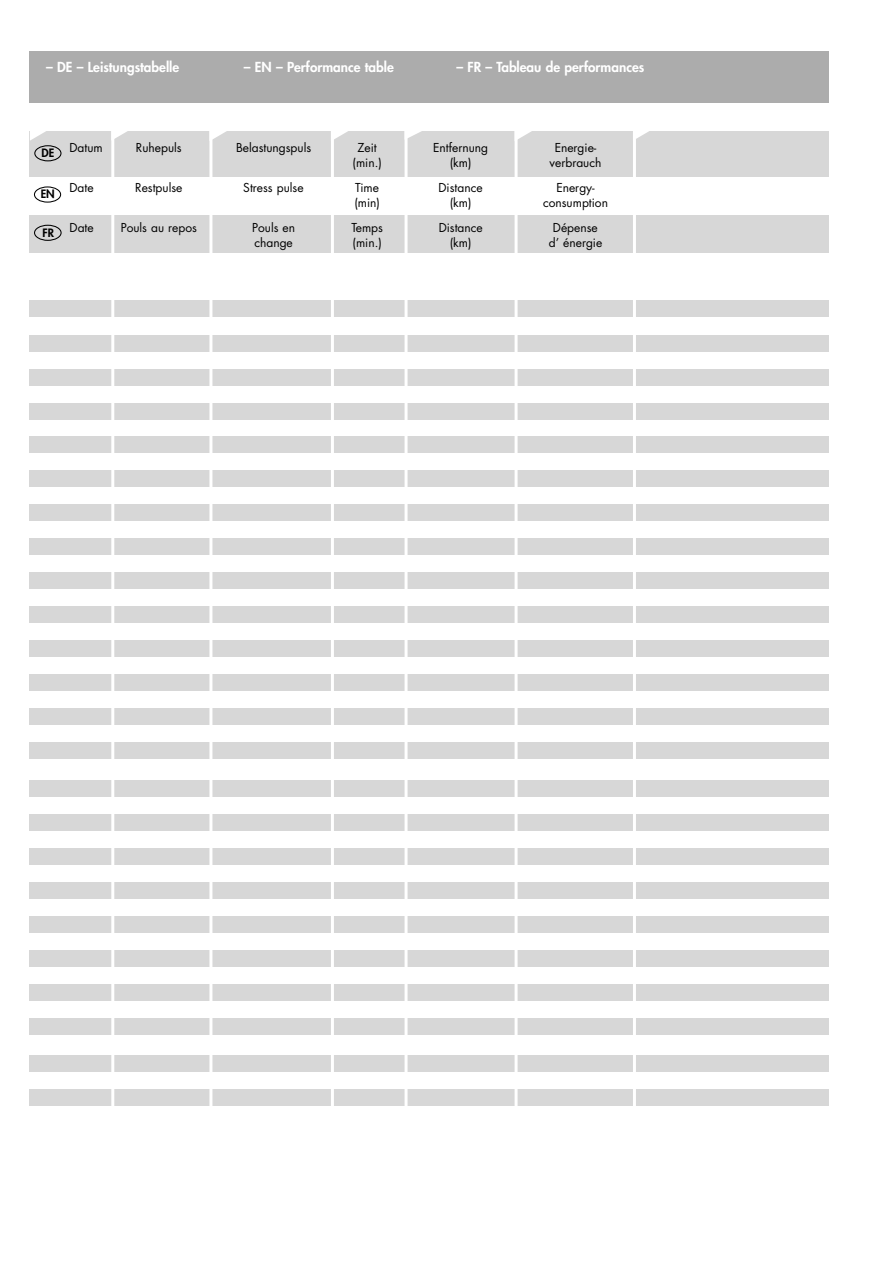
<style>
.page{position:relative;width:893px;height:1263px;background:#fff}
.page>*{position:absolute;margin:0;border:0;box-sizing:border-box;transform-origin:0 0}
.t1{font:800 13.5px "Futura CE";color:#fff}
.t2{font:12px "Futura CE";color:#000}
.t3{font:800 11.25px "Futura";color:#000}
</style>
<div class="page">
<div style="left:30px;top:131px;width:799px;height:45px;background:#d7d7d7"></div>
<div style="left:30px;top:215px;width:799px;height:38px;background:#d7d7d7"></div>
<div style="left:30px;top:436px;width:799px;height:17px;background:#d7d7d7"></div>
<div style="left:30px;top:470px;width:799px;height:17px;background:#d7d7d7"></div>
<div style="left:30px;top:504px;width:799px;height:17px;background:#d7d7d7"></div>
<div style="left:30px;top:538px;width:799px;height:17px;background:#d7d7d7"></div>
<div style="left:30px;top:334px;width:799px;height:17px;background:#d7d7d7"></div>
<div style="left:30px;top:368px;width:799px;height:17px;background:#d7d7d7"></div>
<div style="left:30px;top:402px;width:799px;height:17px;background:#d7d7d7"></div>
<div style="left:30px;top:300px;width:799px;height:17px;background:#d7d7d7"></div>
<div style="left:30px;top:572px;width:799px;height:17px;background:#d7d7d7"></div>
<div style="left:30px;top:606px;width:799px;height:17px;background:#d7d7d7"></div>
<div style="left:30px;top:640px;width:799px;height:17px;background:#d7d7d7"></div>
<div style="left:30px;top:674px;width:799px;height:17px;background:#d7d7d7"></div>
<div style="left:30px;top:708px;width:799px;height:17px;background:#d7d7d7"></div>
<div style="left:30px;top:742px;width:799px;height:17px;background:#d7d7d7"></div>
<div style="left:30px;top:780px;width:799px;height:17px;background:#d7d7d7"></div>
<div style="left:30px;top:814px;width:799px;height:17px;background:#d7d7d7"></div>
<div style="left:30px;top:848px;width:799px;height:17px;background:#d7d7d7"></div>
<div style="left:30px;top:882px;width:799px;height:17px;background:#d7d7d7"></div>
<div style="left:30px;top:916px;width:799px;height:17px;background:#d7d7d7"></div>
<div style="left:30px;top:950px;width:799px;height:17px;background:#d7d7d7"></div>
<div style="left:30px;top:984px;width:799px;height:17px;background:#d7d7d7"></div>
<div style="left:30px;top:1018px;width:799px;height:17px;background:#d7d7d7"></div>
<div style="left:30px;top:1054px;width:799px;height:17px;background:#d7d7d7"></div>
<div style="left:30px;top:1088px;width:799px;height:17px;background:#d7d7d7"></div>
<hr style="left:405px;top:126px;width:3px;height:1073px;background:#fff">
<hr style="left:515px;top:126px;width:3px;height:1073px;background:#fff">
<hr style="left:633px;top:127px;width:3px;height:1072px;background:#fff">
<hr style="left:111px;top:126px;width:3px;height:1073px;background:#fff">
<hr style="left:209px;top:126px;width:3px;height:1073px;background:#fff">
<hr style="left:331px;top:126px;width:3px;height:1073px;background:#fff">
<div style="left:30px;top:51px;width:799px;height:51px;background:#acacac"></div>
<svg style="left:636px;top:131px;width:13px;height:8px"></svg>
<svg style="left:517px;top:131px;width:15px;height:10px"></svg>
<svg style="left:407px;top:131px;width:15px;height:9px"></svg>
<svg style="left:334px;top:131px;width:14px;height:8px"></svg>
<svg style="left:212px;top:131px;width:15px;height:10px"></svg>
<svg style="left:114px;top:131px;width:13px;height:10px"></svg>
<svg style="left:34px;top:186px;width:27px;height:17px"></svg>
<svg style="left:30px;top:131px;width:32px;height:30px"></svg>
<svg style="left:34px;top:225px;width:28px;height:16px"></svg>
<p class="t1" style="left:46px;top:60px;width:135px">– DE – Leistungstabelle</p>
<p class="t1" style="left:244px;top:60px;width:151px">– EN – Performance table</p>
<p class="t1" style="left:456px;top:60px;width:189px">– FR – Tableau de performances</p>
<p class="t3" style="left:42px;top:147px;width:14px">DE</p>
<p class="t3" style="left:41px;top:189px;width:16px">EN</p>
<p class="t3" style="left:43px;top:227px;width:13px">FR</p>
<p class="t2" style="left:70px;top:142px;width:35px">Datum</p>
<p class="t2" style="left:136px;top:142px;width:47px">Ruhepuls</p>
<p class="t2" style="left:236px;top:142px;width:77px">Belastungspuls</p>
<p class="t2" style="left:358px;top:142px;width:21px">Zeit</p>
<p class="t2" style="left:433px;top:142px;width:57px">Entfernung</p>
<p class="t2" style="left:555px;top:142px;width:43px">Energie-</p>
<p class="t2" style="left:353px;top:157px;width:31px">(min.)</p>
<p class="t2" style="left:450px;top:157px;width:23px">(km)</p>
<p class="t2" style="left:550px;top:157px;width:53px">verbrauch</p>
<p class="t2" style="left:70px;top:182px;width:26px">Date</p>
<p class="t2" style="left:135px;top:182px;width:49px">Restpulse</p>
<p class="t2" style="left:243px;top:182px;width:62px">Stress pulse</p>
<p class="t2" style="left:355px;top:182px;width:25px">Time</p>
<p class="t2" style="left:438px;top:182px;width:46px">Distance</p>
<p class="t2" style="left:556px;top:182px;width:40px">Energy-</p>
<p class="t2" style="left:354px;top:197px;width:27px">(min)</p>
<p class="t2" style="left:450px;top:197px;width:23px">(km)</p>
<p class="t2" style="left:543px;top:197px;width:66px">consumption</p>
<p class="t2" style="left:70px;top:222px;width:26px">Date</p>
<p class="t2" style="left:121px;top:222px;width:78px">Pouls au repos</p>
<p class="t2" style="left:252px;top:222px;width:45px">Pouls en</p>
<p class="t2" style="left:351px;top:222px;width:33px">Temps</p>
<p class="t2" style="left:439px;top:222px;width:46px">Distance</p>
<p class="t2" style="left:553px;top:222px;width:46px">Dépense</p>
<p class="t2" style="left:254px;top:237px;width:40px">change</p>
<p class="t2" style="left:353px;top:237px;width:31px">(min.)</p>
<p class="t2" style="left:450px;top:237px;width:23px">(km)</p>
<p class="t2" style="left:549px;top:237px;width:55px">d’ énergie</p>
</div>
